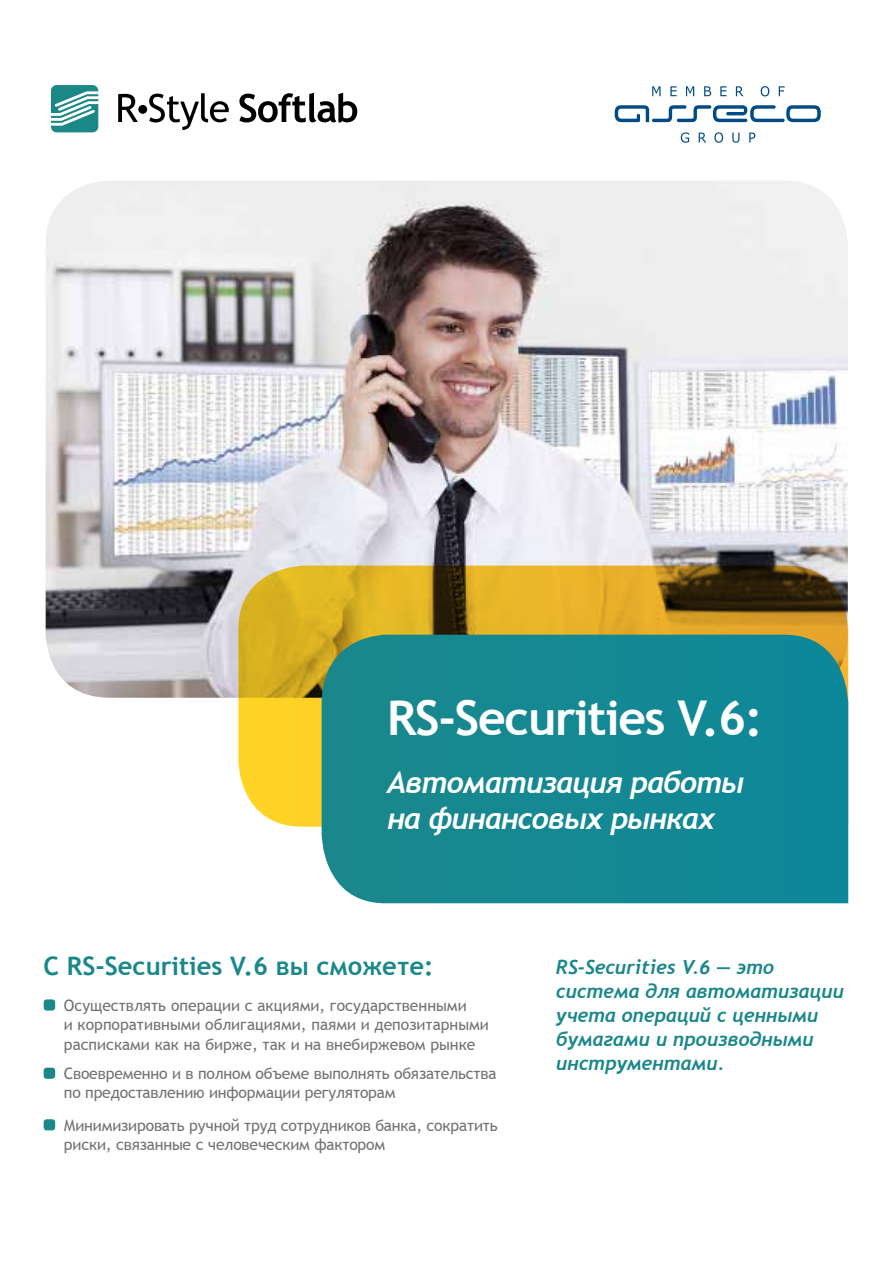
<style>
.page{position:relative;width:893px;height:1263px;background:#fff}
.page>*{position:absolute;margin:0;border:0;box-sizing:border-box;transform-origin:0 0}
.t1{font:700 48px "Trebuchet MS";letter-spacing:-.025em;color:#fff}
.t2{font:italic 700 30px/36px "Trebuchet";letter-spacing:-.025em;color:#fff}
.t3{font:700 25.5px "Trebuchet MS";color:#1a878b}
.t4{font:italic 700 19.5px/24px "Trebuchet";color:#1a878b}
.t5{font:15.75px/19.5px "Trebuchet MS";letter-spacing:-.01em;color:#727272}
</style>
<div class="page">
<svg style="left:118px;top:94px;width:20px;height:28px"></svg>
<svg style="left:149px;top:93px;width:80px;height:37px"></svg>
<svg style="left:239px;top:93px;width:118px;height:29px"></svg>
<div style="left:138px;top:105px;width:9px;height:9px;background:#000;border-radius:50%"></div>
<svg style="left:51px;top:85px;width:47px;height:47px"></svg>
<svg style="left:615px;top:105px;width:206px;height:17px"></svg>
<svg style="left:681px;top:132px;width:74px;height:11px"></svg>
<svg style="left:652px;top:86px;width:133px;height:10px"></svg>
<img style="left:46px;top:180px;width:802px;height:518px">
<svg style="left:238px;top:566px;width:611px;height:261px;background:#c69f2a"></svg>
<div style="left:322px;top:635px;width:526px;height:268px;background:#148893"></div>
<div style="left:44px;top:999px;width:11px;height:11px;background:#1c8787;border-radius:3px"></div>
<div style="left:44px;top:1068px;width:11px;height:11px;background:#1c8787;border-radius:3px"></div>
<div style="left:44px;top:1119px;width:11px;height:11px;background:#1c8787;border-radius:3px"></div>
<h1 class="t1" style="left:387px;top:687px;width:377px">RS-Securities V.6:</h1>
<h2 class="t2" style="left:387px;top:765px;width:358px">Автоматизация работы на финансовых рынках</h2>
<h3 class="t3" style="left:44px;top:950px;width:391px">С RS-Securities V.6 вы сможете:</h3>
<p class="t5" style="left:64px;top:995px;width:426px">Осуществлять операции с акциями, государственными<br>и корпоративными облигациями, паями и депозитарными расписками как на бирже, так и на внебиржевом рынке</p>
<p class="t5" style="left:64px;top:1064px;width:434px">Своевременно и в полном объеме выполнять обязательства по предоставлению информации регуляторам</p>
<p class="t5" style="left:64px;top:1115px;width:435px">Минимизировать ручной труд сотрудников банка, сократить риски, связанные с человеческим фактором</p>
<p class="t4" style="left:556px;top:955px;width:289px">RS-Securities V.6 ― это система для автоматизации учета операций с ценными бумагами и производными инструментами.</p>
</div>
